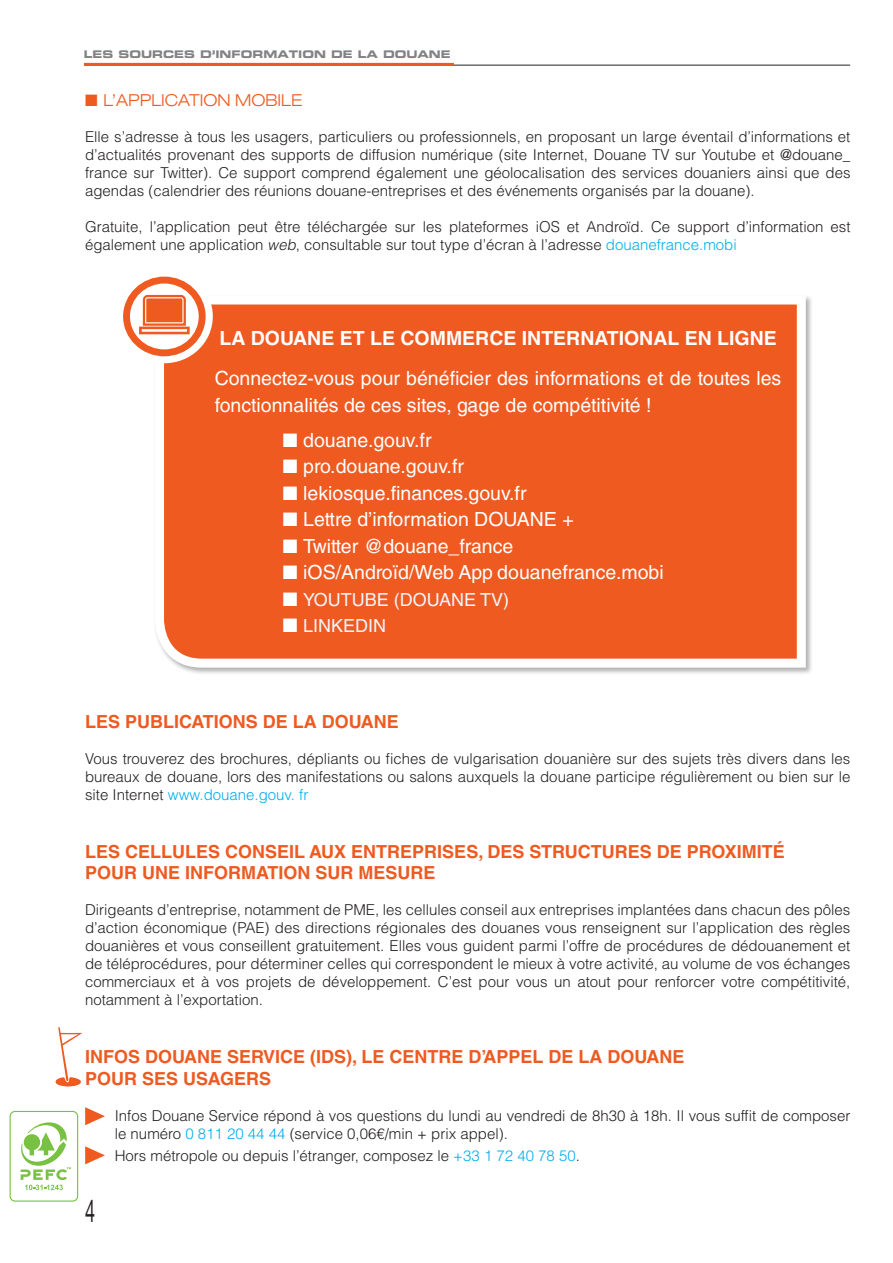
<style>
.page{position:relative;width:893px;height:1263px;background:#fff}
.page>*{position:absolute;margin:0;border:0;box-sizing:border-box;transform-origin:0 0}
.t1{font:31.5px "Helvetica Neue";color:#231f20;scale:.57 1}
.t2{font:19.5px/27px "Helvetica LT Std";color:#fff}
.t3{font:700 19.5px "Helvetica LT Std";color:#fff}
.t4{font:700 18px/21.6px "Helvetica LT Std";color:#ef5a21}
.t5{font:18px "Helvetica LT Std";color:#eff5fb}
.t6{font:300 expanded 16.5px "Helvetica Neue";color:#ef5a21}
.t7{font:300 15px/18px "Helvetica LT Std";color:#231f20;text-align:justify}
.t8{font:10.5px "Eurostile Bold Extended Two";color:#808285}
.s1{font-style:italic}
.s2{color:#00aeef}
.s3{color:#fff}
</style>
<div class="page">
<svg style="left:10px;top:1111px;width:68px;height:91px"></svg>
<div style="left:11px;top:1112px;width:66px;height:88px;background:#fff;border-radius:4px"></div>
<svg style="left:20px;top:1122px;width:51px;height:68px"></svg>
<hr style="left:85px;top:65px;width:765px;height:1px;background:#231f20">
<hr style="left:84px;top:63px;width:370px;height:3px;background:#ef5a21">
<svg style="left:155px;top:296px;width:655px;height:376px;background:#ef6834"></svg>
<svg style="left:116px;top:270px;width:97px;height:93px"></svg>
<svg style="left:127px;top:280px;width:75px;height:73px"></svg>
<div style="left:123px;top:277px;width:83px;height:79px;border:7px solid #ef5a21;border-radius:50%"></div>
<svg style="left:142px;top:294px;width:45px;height:33px"></svg>
<div style="left:147px;top:300px;width:34px;height:21px;border:2px solid #ef5a21"></div>
<div style="left:139px;top:327px;width:51px;height:7px;border:3px solid #ef5a21"></div>
<svg style="left:56px;top:1027px;width:27px;height:59px"></svg>
<svg style="left:85px;top:1107px;width:20px;height:18px"></svg>
<svg style="left:85px;top:1146px;width:20px;height:18px"></svg>
<p class="t8" style="left:84px;top:46px;width:368px">LES SOURCES D’INFORMATION DE LA DOUANE</p>
<p class="t6" style="left:85px;top:91px;width:219px">■ L’APPLICATION MOBILE</p>
<p class="t7" style="left:85px;top:128px;width:767px">Elle s’adresse à tous les usagers, particuliers ou professionnels, en proposant un large éventail d’informations et d’actualités provenant des supports de diffusion numérique (site Internet, Douane TV sur Youtube et @douane_ france sur Twitter). Ce support comprend également une géolocalisation des services douaniers ainsi que des agendas (calendrier des réunions douane-entreprises et des événements organisés par la douane).</p>
<p class="t7" style="left:85px;top:218px;width:767px">Gratuite, l’application peut être téléchargée sur les plateformes iOS et Androïd. Ce support d’information est également une application <span class="s1">web</span>, consultable sur tout type d’écran à l’adresse <span class="s2">douanefrance.mobi</span></p>
<p class="t3" style="left:219px;top:326px;width:559px">LA DOUANE ET LE COMMERCE INTERNATIONAL EN LIGNE</p>
<p class="t2" style="left:215px;top:364px;width:568px">Connectez-vous pour bénéficier des informations et de toutes les fonctionnalités de ces sites, gage de compétitivité !</p>
<p class="t2" style="left:283px;top:426px;width:150px">■ douane.gouv.fr</p>
<p class="t2" style="left:283px;top:453px;width:182px">■ pro.douane.gouv.fr</p>
<p class="t2" style="left:283px;top:479px;width:245px">■ lekiosque.finances.gouv.fr</p>
<p class="t2" style="left:283px;top:506px;width:292px">■ Lettre d’information DOUANE +</p>
<p class="t2" style="left:283px;top:532px;width:232px">■ Twitter @douane_france</p>
<p class="t2" style="left:283px;top:559px;width:382px">■ iOS/Androïd/Web App douanefrance.mobi</p>
<p class="t5" style="left:283px;top:589px;width:228px"><span class="s3">■</span> YOUTUBE (DOUANE TV)</p>
<p class="t5" style="left:283px;top:616px;width:105px"><span class="s3">■</span> LINKEDIN</p>
<p class="t4" style="left:85px;top:711px;width:315px">LES PUBLICATIONS DE LA DOUANE</p>
<p class="t7" style="left:85px;top:750px;width:767px">Vous trouverez des brochures, dépliants ou fiches de vulgarisation douanière sur des sujets très divers dans les bureaux de douane, lors des manifestations ou salons auxquels la douane participe régulièrement ou bien sur le site Internet <span class="s2">www.douane.gouv. fr</span></p>
<p class="t4" style="left:85px;top:840px;width:701px">LES CELLULES CONSEIL AUX ENTREPRISES, DES STRUCTURES DE PROXIMITÉ<br>POUR UNE INFORMATION SUR MESURE</p>
<p class="t7" style="left:85px;top:901px;width:767px">Dirigeants d’entreprise, notamment de PME, les cellules conseil aux entreprises implantées dans chacun des pôles d’action économique (PAE) des directions régionales des douanes vous renseignent sur l’application des règles douanières et vous conseillent gratuitement. Elles vous guident parmi l’offre de procédures de dédouanement et de téléprocédures, pour déterminer celles qui correspondent le mieux à votre activité, au volume de vos échanges commerciaux et à vos projets de développement. C’est pour vous un atout pour renforcer votre compétitivité, notamment à l’exportation.</p>
<p class="t4" style="left:85px;top:1045px;width:601px">INFOS DOUANE SERVICE (IDS), LE CENTRE D’APPEL DE LA DOUANE<br>POUR SES USAGERS</p>
<p class="t7" style="left:115px;top:1106px;width:737px">Infos Douane Service répond à vos questions du lundi au vendredi de 8h30 à 18h. Il vous suffit de composer le numéro <span class="s2">0 811 20 44 44</span> (service 0,06€/min + prix appel).</p>
<p class="t7" style="left:115px;top:1146px;width:467px">Hors métropole ou depuis l’étranger, composez le <span class="s2">+33 1 72 40 78 50</span>.</p>
<p class="t1" style="left:85px;top:1188px;width:19px">4</p>
</div>
